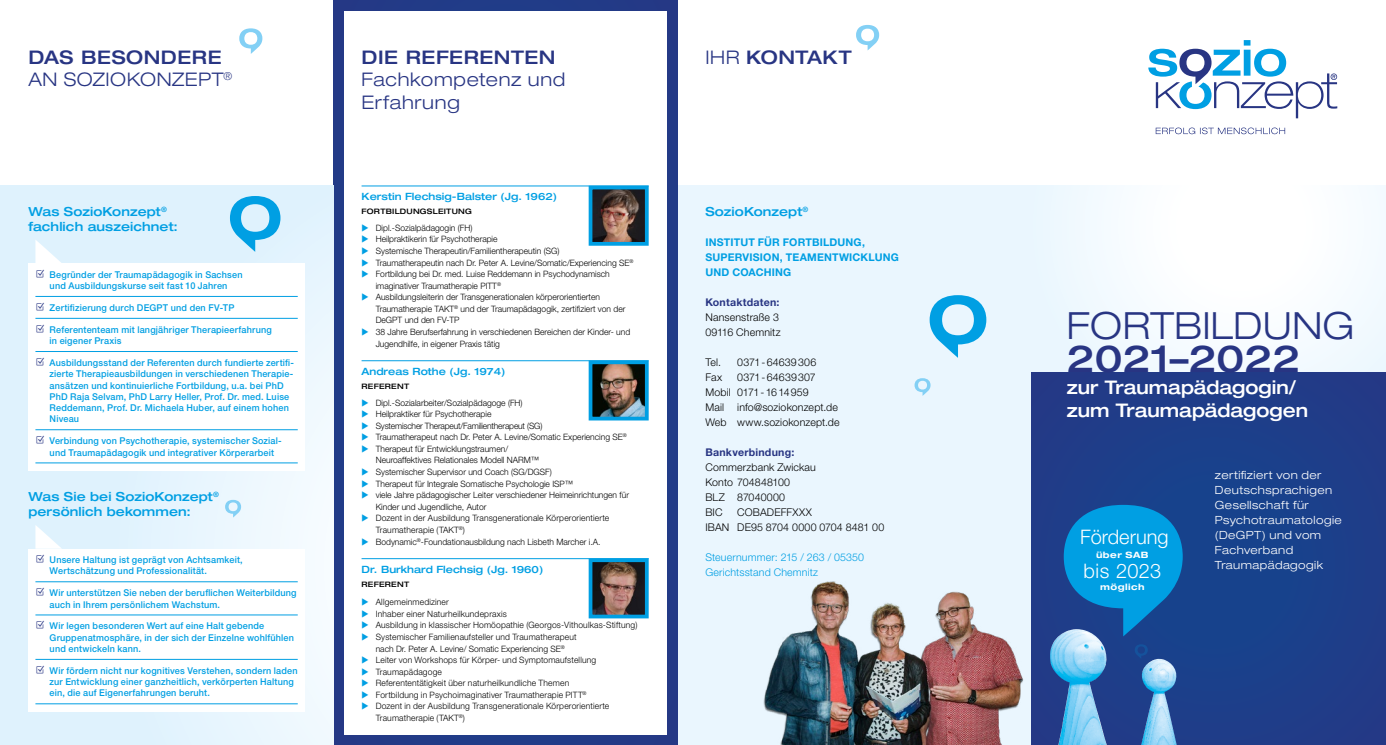
<style>
.page{position:relative;width:1386px;height:745px;background:#fff}
.page>*{position:absolute;margin:0;border:0;box-sizing:border-box;transform-origin:0 0}
.t1{font:300 expanded 37.5px "Helvetica Neue LT Pro";letter-spacing:.005em;color:#283583}
.t2{font:500 expanded 37.5px "Helvetica Neue LT Pro";letter-spacing:.005em;color:#283583}
.t3{font:300 20px "Helvetica Neue LT Pro";letter-spacing:.005em;color:#fff}
.t4{font:300 expanded 18.75px/22.5px "Helvetica Neue LT Pro";letter-spacing:.035em;color:#283583}
.t5{font:500 expanded 18.75px/22.5px "Helvetica Neue LT Pro";color:#fff;scale:.96 1}
.t6{font:500 expanded 18.75px "Helvetica Neue LT Pro";letter-spacing:.03em;color:#283583}
.t7{font:500 expanded 12.5px/15px "Helvetica Neue LT Pro";letter-spacing:.01em;color:#009fe3}
.t8{font:300 expanded 11.25px/15px "Helvetica Neue LT Pro";letter-spacing:.04em;color:#fff}
.t9{font:300 10.62px/15px "Helvetica Neue LT Pro";letter-spacing:.01em;color:#000}
.t10{font:700 10.62px/15px "Helvetica Neue LT Pro";letter-spacing:.015em;color:#009fe3}
.t11{font:300 10.62px/15px "Helvetica Neue LT Pro";letter-spacing:.015em;color:#009fe3}
.t12{font:700 10.62px "Helvetica Neue LT Pro";letter-spacing:.02em;color:#283583}
.t13{font:500 expanded 10px "Helvetica Neue LT Pro";color:#009fe3}
.t14{font:500 9.38px/11.2px "Helvetica Neue";letter-spacing:.02em;color:#009fe3}
.t15{font:300 8.75px/11.5px "Helvetica Neue LT Pro";color:#000}
.t16{font:300 8.75px/11.5px "Helvetica Neue LT Pro";letter-spacing:.02em;color:#000}
.t17{font:700 expanded 8.75px "Helvetica Neue LT Pro";letter-spacing:.05em;color:#fff}
.t18{font:500 expanded 7.5px "Helvetica Neue LT Pro";letter-spacing:.035em;color:#000}
.s1{font-weight:500}
.s2{font-weight:300}
.s3{font-family:"etmodules";font-weight:400;color:#283583}
</style>
<div class="page">
<div style="left:677px;top:185px;width:354px;height:559px;background:#eaf6fe"></div>
<img style="left:763px;top:581px;width:261px;height:163px">
<svg style="left:333px;top:0;width:344px;height:744px;background:#344a90"></svg>
<div style="left:344px;top:11px;width:322px;height:722px;background:#fff"></div>
<div style="left:1031px;top:371px;width:354px;height:373px;background:#1e3e89"></div>
<div style="left:1031px;top:185px;width:354px;height:186px;background:linear-gradient(to right,#f1f9fe,#fcfeff)"></div>
<svg style="left:1155px;top:127px;width:130px;height:7px"></svg>
<svg style="left:1148px;top:40px;width:189px;height:78px"></svg>
<img style="left:1050px;top:633px;width:57px;height:111px">
<img style="left:1141px;top:658px;width:36px;height:86px">
<svg style="left:1135px;top:644px;width:12px;height:14px"></svg>
<svg style="left:587px;top:558px;width:62px;height:61px;background:#52626c"></svg>
<hr style="left:361px;top:558px;width:287px;height:1px;background:#009fe3">
<img style="left:587px;top:360px;width:62px;height:61px">
<hr style="left:361px;top:360px;width:287px;height:1px;background:#009fe3">
<svg style="left:587px;top:185px;width:62px;height:61px;background:#4a5d67"></svg>
<hr style="left:361px;top:185px;width:287px;height:1px;background:#009fe3">
<div style="left:0;top:185px;width:333px;height:559px;background:linear-gradient(to right,#dbf0fd,#edf8fe)"></div>
<svg style="left:230px;top:196px;width:50px;height:56px;background:#7accf1"></svg>
<svg style="left:225px;top:499px;width:16px;height:18px"></svg>
<svg style="left:35px;top:239px;width:27px;height:24px"></svg>
<svg style="left:35px;top:524px;width:27px;height:24px"></svg>
<div style="left:28px;top:263px;width:277px;height:207px;background:#fff"></div>
<hr style="left:35px;top:296px;width:263px;height:1px;background:#009fe3">
<hr style="left:35px;top:318px;width:263px;height:1px;background:#009fe3">
<hr style="left:35px;top:351px;width:263px;height:1px;background:#009fe3">
<hr style="left:35px;top:429px;width:263px;height:1px;background:#009fe3">
<hr style="left:35px;top:462px;width:263px;height:1px;background:#009fe3">
<div style="left:28px;top:548px;width:277px;height:162px;background:#fff"></div>
<hr style="left:35px;top:581px;width:263px;height:1px;background:#009fe3">
<hr style="left:35px;top:614px;width:263px;height:1px;background:#009fe3">
<hr style="left:35px;top:658px;width:263px;height:1px;background:#009fe3">
<hr style="left:35px;top:703px;width:263px;height:1px;background:#009fe3">
<svg style="left:239px;top:28px;width:23px;height:26px"></svg>
<svg style="left:929px;top:295px;width:57px;height:62px"></svg>
<svg style="left:914px;top:378px;width:16px;height:17px"></svg>
<svg style="left:856px;top:25px;width:23px;height:25px"></svg>
<svg style="left:1063px;top:504px;width:119px;height:132px"></svg>
<h3 class="t4" style="left:28px;top:46px;width:205px"><span class="s1">DAS BESONDERE<br></span>AN SOZIOKONZEPT<sup>®</sup></h3>
<h3 class="t6" style="left:705px;top:45px;width:148px"><span class="s2">IHR</span> KONTAKT</h3>
<h3 class="t6" style="left:361px;top:45px;width:195px">DIE REFERENTEN</h3>
<h3 class="t4" style="left:361px;top:68px;width:205px">Fachkompetenz und<br>Erfahrung</h3>
<h3 class="t7" style="left:28px;top:203px;width:151px">Was SozioKonzept<sup>® </sup>fachlich auszeichnet:</h3>
<p class="t14" style="left:35px;top:268px;width:209px;text-align:center"><span class="s3">Z</span> Begründer der Traumapädagogik in Sachsen und Ausbildungskurse seit fast 10 Jahren</p>
<p class="t14" style="left:35px;top:302px;width:200px"><span class="s3">Z</span> Zertifizierung durch DEGPT und den FV-TP</p>
<p class="t14" style="left:50px;top:323px;width:224px;text-indent:-14px"><span class="s3">Z</span> Referententeam mit langjähriger Therapieerfahrung in eigener Praxis</p>
<p class="t14" style="left:50px;top:357px;width:246px;text-indent:-14px"><span class="s3">Z</span> Ausbildungsstand der Referenten durch fundierte zertifi&shy;zierte Therapieausbildungen in verschiedenen Therapie&shy;ansätzen und kontinuierliche Fortbildung, u.a. bei PhD PhD Raja Selvam, PhD Larry Heller, Prof. Dr. med. Luise Reddemann, Prof. Dr. Michaela Huber, auf einem hohen Niveau</p>
<p class="t14" style="left:50px;top:435px;width:234px;text-indent:-14px"><span class="s3">Z</span> Verbindung von Psychotherapie, systemischer Sozial&shy;und Traumapädagogik und integrativer Körperarbeit</p>
<h3 class="t7" style="left:28px;top:488px;width:192px">Was Sie bei SozioKonzept<sup>® </sup>persönlich bekommen:</h3>
<p class="t14" style="left:50px;top:553px;width:195px;text-indent:-14px"><span class="s3">Z</span> Unsere Haltung ist geprägt von Achtsamkeit,<br>Wertschätzung und Professionalität.</p>
<p class="t14" style="left:50px;top:587px;width:248px;text-indent:-14px"><span class="s3">Z</span> Wir unterstützen Sie neben der beruflichen Weiterbildung auch in Ihrem persönlichem Wachstum.</p>
<p class="t14" style="left:50px;top:620px;width:246px;text-indent:-14px"><span class="s3">Z</span> Wir legen besonderen Wert auf eine Halt gebende<br>Gruppenatmosphäre, in der sich der Einzelne wohlfühlen und entwickeln kann.</p>
<p class="t14" style="left:50px;top:664px;width:249px;text-indent:-14px"><span class="s3">Z</span> Wir fördern nicht nur kognitives Verstehen, sondern laden zur Entwicklung einer ganzheitlich, verkörperten Haltung ein, die auf Eigenerfahrungen beruht.</p>
<p class="t13" style="left:361px;top:190px;width:197px">Kerstin Flechsig-Balster (Jg. 1962)</p>
<p class="t18" style="left:361px;top:206px;width:112px">FORTBILDUNGSLEITUNG</p>
<p class="t15" style="left:376px;top:221px;width:259px">Dipl.-Sozialpädagogin (FH)<br>Heilpraktikerin für Psychotherapie<br>Systemische Therapeutin/Familientherapeutin (SG)<br>Traumatherapeutin nach Dr. Peter A. Levine/Somatic/Experiencing SE<sup>® </sup>Fortbildung bei Dr. med. Luise Reddemann in Psychodynamisch imaginativer Traumatherapie PITT<sup>®<br></sup>Ausbildungsleiterin der Transgenerationalen körperorientierten Traumatherapie TAKT<sup>®</sup> und der Traumapädagogik, zertifiziert von der DeGPT und den FV-TP<br>38 Jahre Berufserfahrung in verschiedenen Bereichen der Kinder- und Jugendhilfe, in eigener Praxis tätig</p>
<p class="t13" style="left:361px;top:364px;width:145px">Andreas Rothe (Jg. 1974)</p>
<p class="t18" style="left:361px;top:381px;width:49px">REFERENT</p>
<p class="t15" style="left:376px;top:396px;width:255px">Dipl.-Sozialarbeiter/Sozialpädagoge (FH)<br>Heilpraktiker für Psychotherapie<br>Systemischer Therapeut/Familientherapeut (SG)<br>Traumatherapeut nach Dr. Peter A. Levine/Somatic Experiencing SE<sup>® </sup>Therapeut für Entwicklungstraumen/<br>Neuroaffektives Relationales Modell NARM™<br>Systemischer Supervisor und Coach (SG/DGSF)<br>Therapeut für Integrale Somatische Psychologie ISP™<br>viele Jahre pädagogischer Leiter verschiedener Heimeinrichtungen für Kinder und Jugendliche, Autor<br>Dozent in der Ausbildung Transgenerationale Körperorientierte Traumatherapie (TAKT<sup>®</sup>)<br>Bodynamic<sup>®</sup>-Foundationausbildung nach Lisbeth Marcher i.A.</p>
<p class="t13" style="left:361px;top:562px;width:183px">Dr. Burkhard Flechsig (Jg. 1960)</p>
<p class="t18" style="left:361px;top:579px;width:49px">REFERENT</p>
<p class="t16" style="left:376px;top:596px;width:263px">Allgemeinmediziner<br>Inhaber einer Naturheilkundepraxis<br>Ausbildung in klassischer Homöopathie (Georgos-Vithoulkas-Stiftung)<br>Systemischer Familienaufsteller und Traumatherapeut<br>nach Dr. Peter A. Levine/ Somatic Experiencing SE<sup>®<br></sup>Leiter von Workshops für Körper- und Symptomaufstellung Traumapädagoge<br>Referententätigkeit über naturheilkundliche Themen<br>Fortbildung in Psychoimaginativer Traumatherapie PITT<sup>®<br></sup>Dozent in der Ausbildung Transgenerationale Körperorientierte Traumatherapie (TAKT<sup>®</sup>)</p>
<h3 class="t7" style="left:705px;top:203px;width:104px">SozioKonzept<sup>®</sup></h3>
<p class="t10" style="left:705px;top:234px;width:195px">INSTITUT FÜR FORTBILDUNG,<br>SUPERVISION, TEAMENTWICKLUNG<br>UND COACHING</p>
<p class="t12" style="left:705px;top:295px;width:76px">Kontaktdaten:</p>
<p class="t9" style="left:705px;top:309px;width:77px">Nansenstraße 3<br>09116 Chemnitz</p>
<p class="t9" style="left:705px;top:354px;width:17px">Tel.</p>
<p class="t9" style="left:737px;top:354px;width:81px">0371-64639306</p>
<p class="t9" style="left:705px;top:369px;width:18px">Fax</p>
<p class="t9" style="left:705px;top:369px;width:136px;text-indent:32px">0371-64639307<br>Mobil 0171-1614959<br>Mail info@soziokonzept.de<br>Web www.soziokonzept.de</p>
<p class="t12" style="left:705px;top:445px;width:90px">Bankverbindung:</p>
<p class="t9" style="left:705px;top:459px;width:112px">Commerzbank Zwickau<br>Konto 704848100<br>BLZ 87040000<br>BIC</p>
<p class="t9" style="left:705px;top:504px;width:180px;text-indent:32px">COBADEFFXXX<br>IBAN DE95 8704 0000 0704 8481 00</p>
<p class="t11" style="left:705px;top:549px;width:160px">Steuernummer: 215 / 263 / 05350<br>Gerichtsstand Chemnitz</p>
<h1 class="t1" style="left:1067px;top:303px;width:289px">FORTBILDUNG</h1>
<h1 class="t2" style="left:1067px;top:335px;width:235px">2021–2022</h1>
<h3 class="t5" style="left:1067px;top:375px;width:253px">zur Traumapädagogin/ zum Traumapädagogen</h3>
<h2 class="t3" style="left:1080px;top:524px;width:90px">Förderung</h2>
<p class="t17" style="left:1096px;top:548px;width:54px">über SAB</p>
<h2 class="t3" style="left:1083px;top:558px;width:79px">bis 2023</h2>
<p class="t17" style="left:1100px;top:581px;width:46px">möglich</p>
<p class="t8" style="left:1214px;top:467px;width:128px">zertifiziert von der<br>Deutschsprachigen<br>Gesellschaft für<br>Psychotraumatologie (DeGPT) und vom<br>Fachverband<br>Traumapädagogik</p>
</div>
